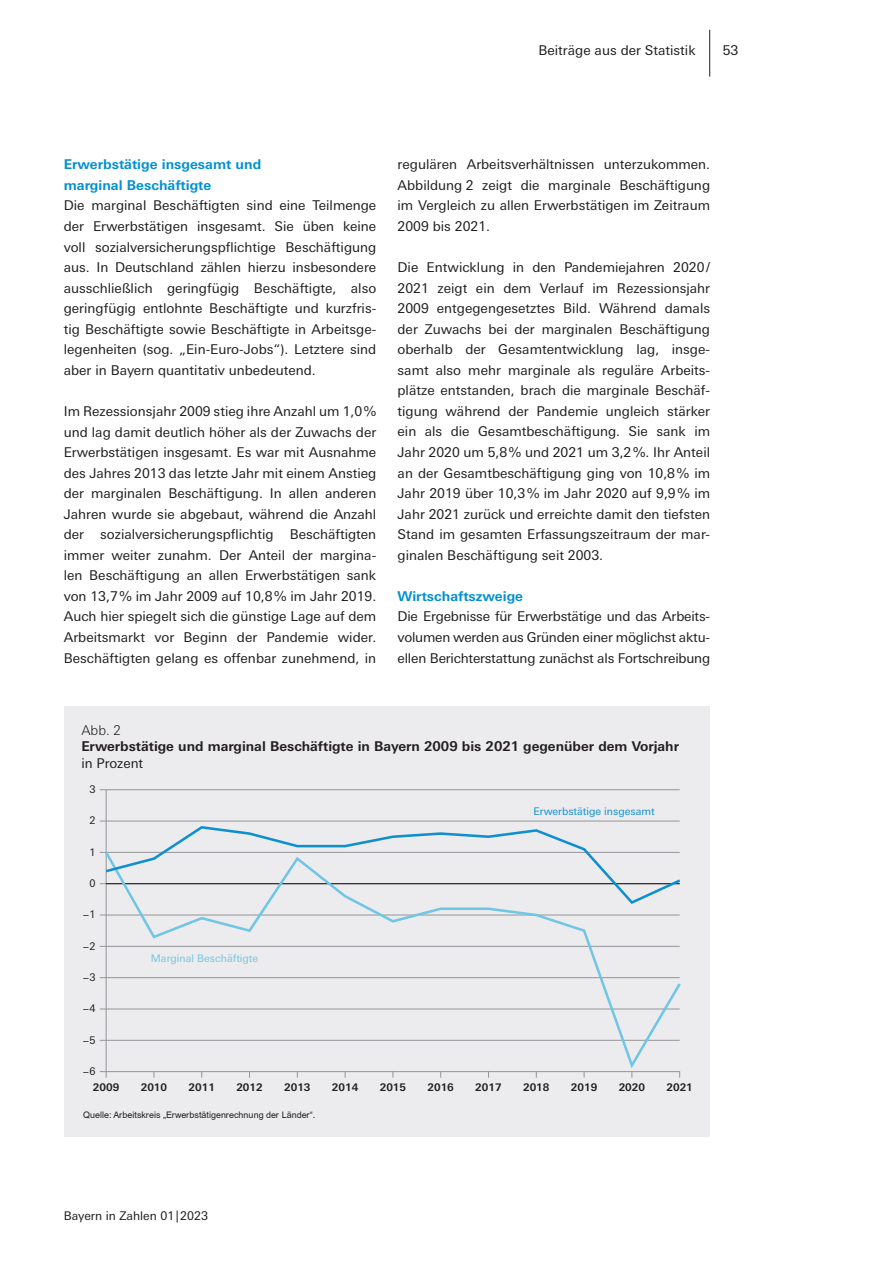
<style>
.page{position:relative;width:893px;height:1263px;background:#fff}
.page>*{position:absolute;margin:0;border:0;box-sizing:border-box;transform-origin:0 0}
.t1{font:13.5px/20.5px "Univers Next Pro";color:#1d1e1f;text-align:justify}
.t2{font:13.5px "Univers Next Pro Bold 3";color:#231f20}
.t3{font:700 13.5px/20.5px "Univers Next Pro";color:#0090d0}
.t4{font:13.5px "Univers Next Pro Regular 5";color:#1d1e1f}
.t5{font:13.5px "Univers Next Pro Regular 7";color:#231f20}
.t6{font:13.5px "Univers Next Pro Light 3";color:#231f20}
.t7{font:12px "Univers Next Pro Regular 4";color:#1d1e1f}
.t8{font:10.5px "Univers Next Pro Bold 3";color:#231f20}
.t9{font:10.5px "Univers Next Pro Regular 7";color:#0e8fcf}
.t10{font:10.5px "Univers Next Pro Regular 7";color:#70c6e5}
.t11{font:10.5px "Univers Next Pro Regular 7";color:#231f20}
.t12{font:9px "Jahrbuch";color:#231f20}
</style>
<div class="page">
<hr style="left:709px;top:30px;width:1px;height:47px;background:#1d1e1f">
<div style="left:64px;top:706px;width:645px;height:431px;background:#ececee"></div>
<hr style="left:106px;top:1071px;width:574px;height:1px;background:#939598">
<hr style="left:106px;top:821px;width:574px;height:1px;background:#939598">
<hr style="left:106px;top:789px;width:574px;height:1px;background:#939598">
<hr style="left:106px;top:790px;width:1px;height:282px;background:#939598">
<svg style="left:100px;top:1071px;width:7px;height:7px"></svg>
<svg style="left:103px;top:905px;width:578px;height:166px"></svg>
<svg style="left:103px;top:825px;width:578px;height:80px"></svg>
<svg style="left:149px;top:950px;width:113px;height:17px"></svg>
<p class="t4" style="left:538px;top:42px;width:159px">Beiträge aus der Statistik</p>
<p class="t1" style="left:723px;top:40px;width:17px">53</p>
<p class="t3" style="left:64px;top:154px;width:199px">Erwerbstätige insgesamt und marginal Beschäftigte</p>
<p class="t1" style="left:64px;top:195px;width:314px">Die marginal Beschäftigten sind eine Teilmenge der Erwerbstätigen insgesamt. Sie üben keine voll sozialversicherungspflichtige Beschäftigung aus. In Deutschland zählen hierzu insbesondere ausschließlich geringfügig Beschäftigte, also geringfügig entlohnte Beschäftigte und kurzfris&shy;tig Beschäftigte sowie Beschäftigte in Arbeitsge&shy;legenheiten (sog. „Ein-Euro-Jobs“). Letztere sind aber in Bayern quantitativ unbedeutend.</p>
<p class="t1" style="left:64px;top:401px;width:314px">Im Rezessionsjahr 2009 stieg ihre Anzahl um 1,0% und lag damit deutlich höher als der Zuwachs der Erwerbstätigen insgesamt. Es war mit Ausnahme des Jahres 2013 das letzte Jahr mit einem Anstieg der marginalen Beschäftigung. In allen anderen Jahren wurde sie abgebaut, während die Anzahl der sozialversicherungspflichtig Beschäftigten immer weiter zunahm. Der Anteil der margina&shy;len Beschäftigung an allen Erwerbstätigen sank von 13,7% im Jahr 2009 auf 10,8% im Jahr 2019.<br>Auch hier spiegelt sich die günstige Lage auf dem Arbeitsmarkt vor Beginn der Pandemie wider.<br>Beschäftigten gelang es offenbar zunehmend, in</p>
<p class="t1" style="left:398px;top:154px;width:314px">regulären Arbeitsverhältnissen unterzukommen.<br>Abbildung 2 zeigt die marginale Beschäftigung im Vergleich zu allen Erwerbstätigen im Zeitraum 2009 bis 2021.</p>
<p class="t1" style="left:398px;top:257px;width:314px">Die Entwicklung in den Pandemiejahren 2020/ 2021 zeigt ein dem Verlauf im Rezessionsjahr 2009 entgegengesetztes Bild. Während damals der Zuwachs bei der marginalen Beschäftigung oberhalb der Gesamtentwicklung lag, insge&shy;samt also mehr marginale als reguläre Arbeits&shy;plätze entstanden, brach die marginale Beschäf&shy;tigung während der Pandemie ungleich stärker ein als die Gesamtbeschäftigung. Sie sank im Jahr 2020 um 5,8% und 2021 um 3,2%. Ihr Anteil an der Gesamtbeschäftigung ging von 10,8% im Jahr 2019 über 10,3% im Jahr 2020 auf 9,9% im Jahr 2021 zurück und erreichte damit den tiefsten Stand im gesamten Erfassungszeitraum der mar&shy;ginalen Beschäftigung seit 2003.</p>
<p class="t3" style="left:398px;top:586px;width:127px">Wirtschaftszweige</p>
<p class="t1" style="left:398px;top:606px;width:314px">Die Ergebnisse für Erwerbstätige und das Arbeits&shy;volumen werden aus Gründen einer möglichst aktu&shy;ellen Berichterstattung zunächst als Fortschreibung</p>
<p class="t6" style="left:81px;top:722px;width:41px">Abb. 2</p>
<p class="t2" style="left:81px;top:738px;width:599px">Erwerbstätige und marginal Beschäftigte in Bayern 2009 bis 2021 gegenüber dem Vorjahr</p>
<p class="t5" style="left:81px;top:755px;width:63px">in Prozent</p>
<p class="t11" style="left:89px;top:783px;width:8px">3</p>
<p class="t11" style="left:89px;top:815px;width:8px">2</p>
<p class="t11" style="left:89px;top:846px;width:8px">1</p>
<p class="t11" style="left:89px;top:877px;width:8px">0</p>
<p class="t11" style="left:82px;top:909px;width:15px">−1</p>
<p class="t11" style="left:82px;top:940px;width:15px">−2</p>
<p class="t11" style="left:82px;top:971px;width:15px">−3</p>
<p class="t11" style="left:82px;top:1002px;width:15px">−4</p>
<p class="t11" style="left:82px;top:1034px;width:15px">−5</p>
<p class="t11" style="left:82px;top:1065px;width:15px">−6</p>
<p class="t10" style="left:151px;top:952px;width:109px">Marginal Beschäftigte</p>
<p class="t9" style="left:533px;top:805px;width:123px">Erwerbstätige insgesamt</p>
<p class="t8" style="left:93px;top:1081px;width:28px">2009</p>
<p class="t8" style="left:141px;top:1081px;width:28px">2010</p>
<p class="t8" style="left:189px;top:1081px;width:28px">2011</p>
<p class="t8" style="left:236px;top:1081px;width:28px">2012</p>
<p class="t8" style="left:284px;top:1081px;width:28px">2013</p>
<p class="t8" style="left:332px;top:1081px;width:28px">2014</p>
<p class="t8" style="left:380px;top:1081px;width:28px">2015</p>
<p class="t8" style="left:427px;top:1081px;width:28px">2016</p>
<p class="t8" style="left:475px;top:1081px;width:28px">2017</p>
<p class="t8" style="left:523px;top:1081px;width:28px">2018</p>
<p class="t8" style="left:571px;top:1081px;width:28px">2019</p>
<p class="t8" style="left:619px;top:1081px;width:28px">2020</p>
<p class="t8" style="left:666px;top:1081px;width:28px">2021</p>
<p class="t12" style="left:83px;top:1110px;width:234px">Quelle: Arbeitskreis „Erwerbstätigenrechnung der Länder“.</p>
<p class="t7" style="left:64px;top:1209px;width:146px">Bayern in Zahlen 01|2023</p>
</div>
